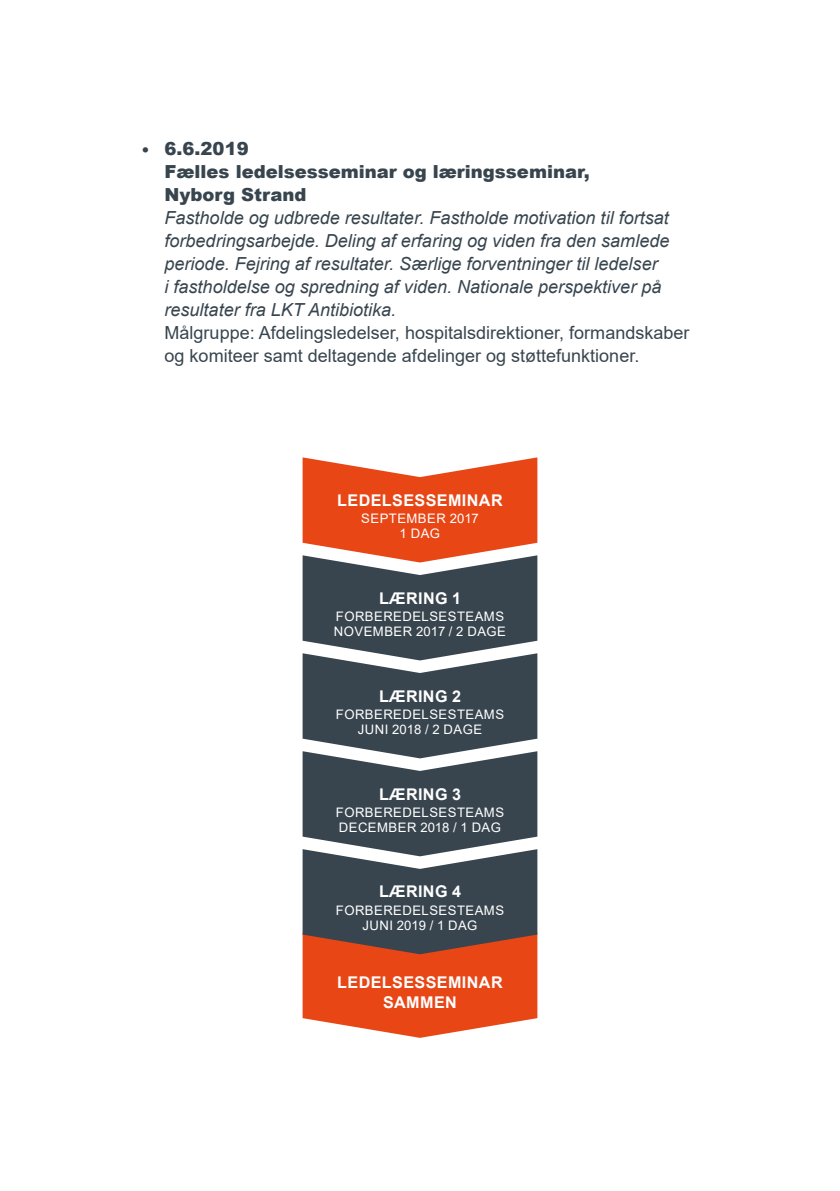
<style>
.page{position:relative;width:840px;height:1191px;background:#fff}
.page>*{position:absolute;margin:0;border:0;box-sizing:border-box;transform-origin:0 0}
.t1{font:italic 18px/23px "Arial";color:#38454e}
.t2{font:18px/23px "Arial";color:#38454e}
.t3{font:900 18px/23px "Arial";color:#38454e}
.t4{font:700 16.2px/19.2px "Arial";letter-spacing:.025em;color:#fff;text-align:center}
.t5{font:13.2px/15.2px "Arial";letter-spacing:.035em;color:#fff;text-align:center}
.s1{font-family:"Mari";font-weight:300}
</style>
<div class="page">
<svg style="left:302px;top:457px;width:235px;height:580px;background:#835b52"></svg>
<p class="t3" style="left:164px;top:136px;width:426px;text-indent:-23px"><span class="s1">•</span> 6.6.2019<br>Fælles ledelsesseminar og læringsseminar,<br>Nyborg Strand</p>
<p class="t1" style="left:164px;top:206px;width:506px">Fastholde og udbrede resultater. Fastholde motivation til fortsat forbedringsarbejde. Deling af erfaring og viden fra den samlede periode. Fejring af resultater. Særlige forventninger til ledelser<br>i fastholdelse og spredning af viden. Nationale perspektiver på resultater fra LKT Antibiotika.</p>
<p class="t2" style="left:164px;top:321px;width:526px">Målgruppe: Afdelingsledelser, hospitalsdirektioner, formandskaber og komiteer samt deltagende afdelinger og støttefunktioner.</p>
<p class="t4" style="left:337px;top:490px;width:167px">LEDELSESSEMINAR</p>
<p class="t5" style="left:361px;top:510px;width:119px">SEPTEMBER 2017<br>1 DAG</p>
<p class="t4" style="left:379px;top:588px;width:83px">LÆRING 1</p>
<p class="t5" style="left:334px;top:608px;width:173px;text-align:left">FORBEREDELSESTEAMS<br>NOVEMBER 2017 / 2 DAGE</p>
<p class="t4" style="left:379px;top:686px;width:83px">LÆRING 2</p>
<p class="t5" style="left:335px;top:706px;width:170px">FORBEREDELSESTEAMS<br>JUNI 2018 / 2 DAGE</p>
<p class="t4" style="left:379px;top:784px;width:83px">LÆRING 3</p>
<p class="t5" style="left:335px;top:804px;width:170px;text-align:left">FORBEREDELSESTEAMS<br>DECEMBER 2018 / 1 DAG</p>
<p class="t4" style="left:379px;top:882px;width:83px">LÆRING 4</p>
<p class="t5" style="left:335px;top:902px;width:170px">FORBEREDELSESTEAMS<br>JUNI 2019 / 1 DAG</p>
<p class="t4" style="left:337px;top:973px;width:167px">LEDELSESSEMINAR<br>SAMMEN</p>
</div>
